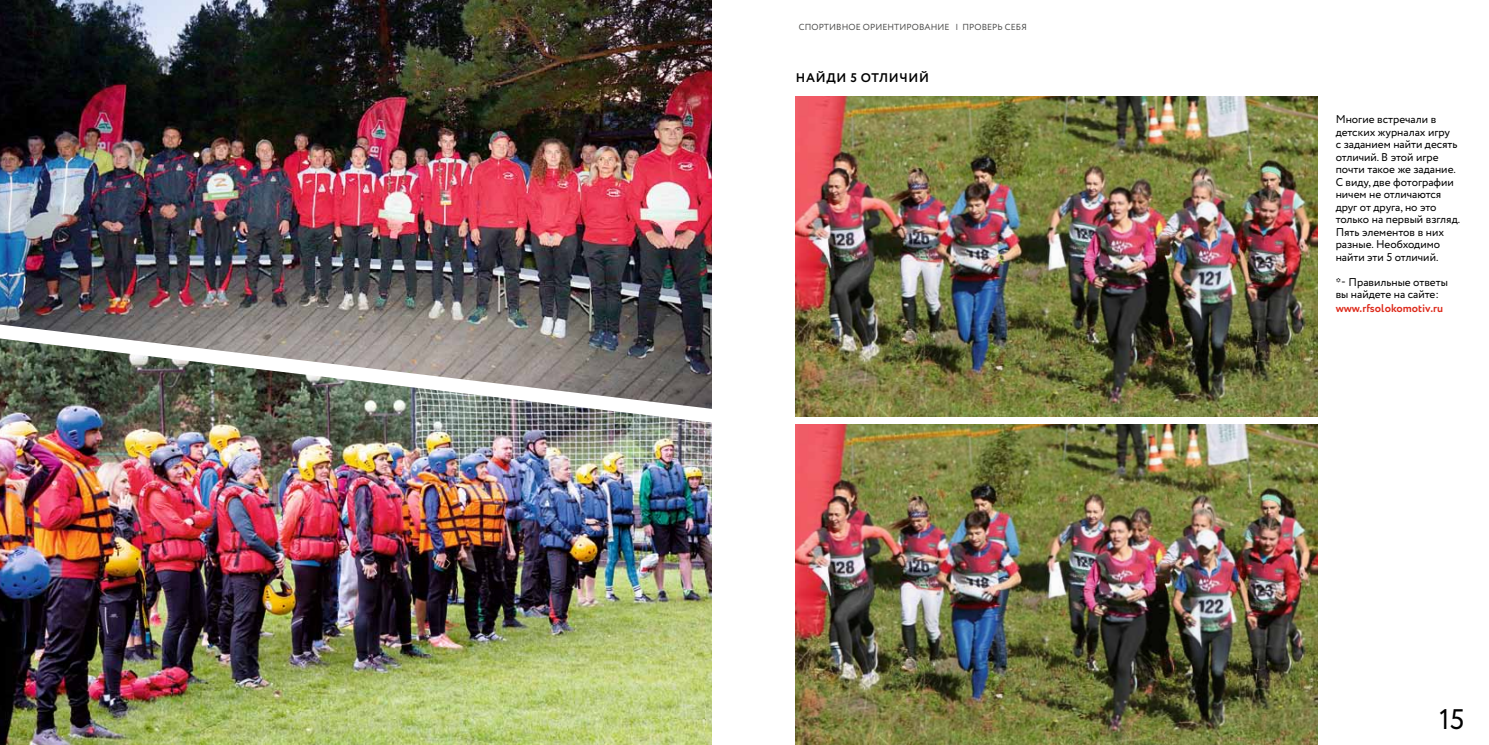
<style>
.page{position:relative;width:1489px;height:745px;background:#fff}
.page>*{position:absolute;margin:0;border:0;box-sizing:border-box;transform-origin:0 0}
.t1{font:28.25px "Circe";color:#000}
.t2{font:700 12.5px "Circe";letter-spacing:.06em;color:#000}
.t3{font:11.25px/12.5px "Circe";color:#000}
.t4{font:700 11.25px "Circe";color:#dd2a1b}
.t5{font:8.75px "Circe";letter-spacing:.01em;color:#4e4e4d}
</style>
<div class="page">
<img style="left:795px;top:96px;width:521px;height:320px">
<img style="left:795px;top:424px;width:521px;height:320px">
<img style="left:0;top:0;width:712px;height:312px">
<img style="left:0;top:434px;width:712px;height:310px">
<img style="left:0;top:312px;width:712px;height:122px">
<p class="t5" style="left:799px;top:21px;width:115px">спортивное ориентирова</p>
<p class="t5" style="left:930px;top:21px;width:45px">ние | пров</p>
<p class="t5" style="left:987px;top:21px;width:41px">ерь себя</p>
<p class="t2" style="left:795px;top:70px;width:135px">найди 5 отлич ий</p>
<p class="t3" style="left:1335px;top:113px;width:126px">Многие встречали в детских журналах игру<br>с заданием найти десять отличий. В этой игре почти такое же задание.<br>С виду, две фотографии ничем не отличаются друг от друга, но это только на первый взгляд.<br>П ять элементов в них разные. Н еобходимо найти эти 5 отличий.</p>
<p class="t3" style="left:1335px;top:276px;width:114px">*- правильные ответы вы найдете на сайте:</p>
<p class="t4" style="left:1335px;top:300px;width:109px">www.rfsolokomotiv.ru</p>
<h1 class="t1" style="left:1438px;top:700px;width:27px">15</h1>
</div>
